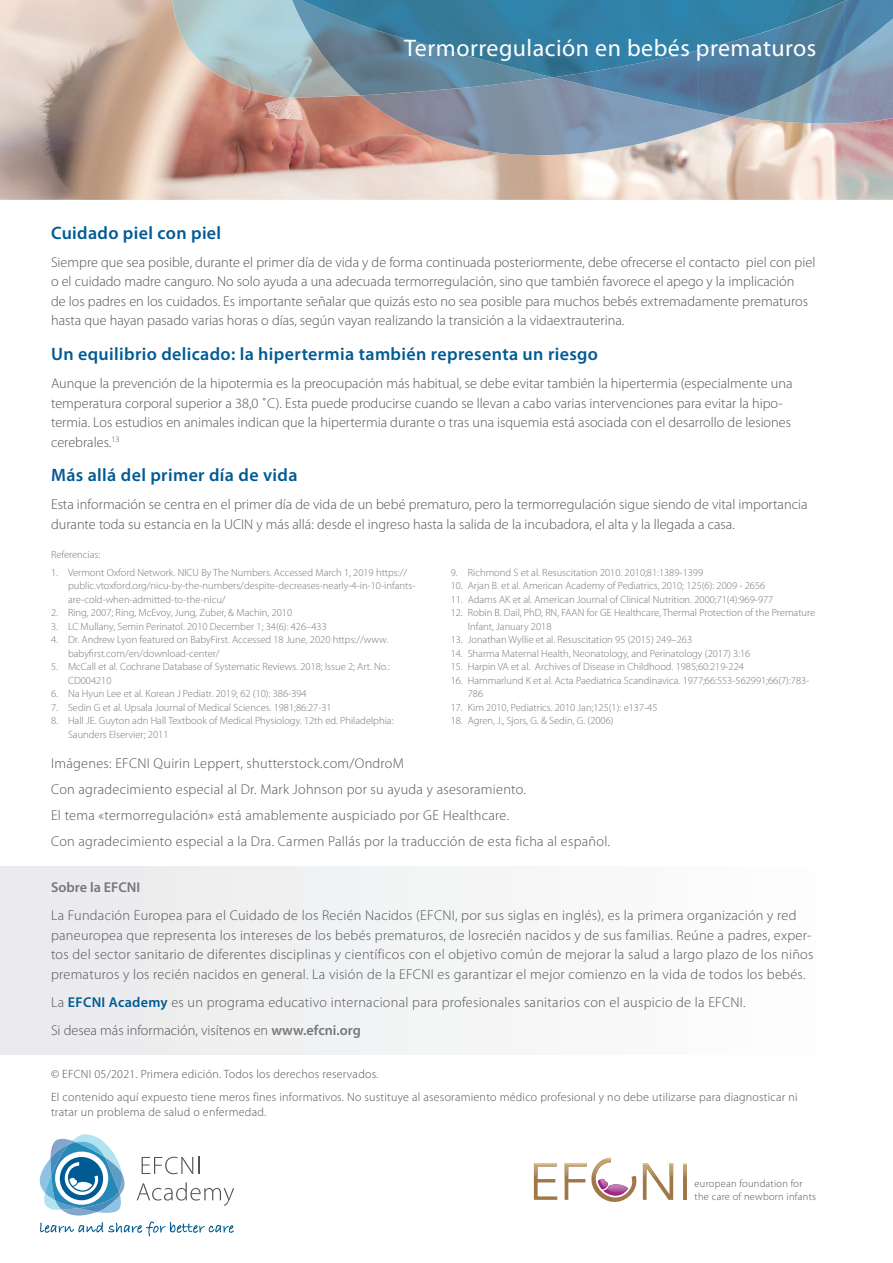
<style>
.page{position:relative;width:893px;height:1263px;background:#fff}
.page>*{position:absolute;margin:0;border:0;box-sizing:border-box;transform-origin:0 0}
.t1{font:24px "Myriad Pro";letter-spacing:.02em;color:#fff}
.t2{font:600 18px "Myriad Pro";letter-spacing:.02em;color:#005a93}
.t3{font:300 14.25px/19.5px "Myriad Pro";color:#535355}
.t4{font:300 14.25px/26px "Myriad Pro";letter-spacing:.02em;color:#535355}
.t5{font:600 14.25px "Myriad Pro";color:#75777a}
.t6{font:300 12px/23.4px "Myriad Pro";letter-spacing:.02em;color:#535355}
.t7{font:300 10.5px/13.5px "Myriad Pro";color:#75777a}
.t8{font:300 10.35px/12.8px "Myriad Pro";letter-spacing:.025em;color:#535355}
.s1{font-weight:600;color:#005a93}
.s2{font-weight:600;color:#75777a}
</style>
<div class="page">
<img style="left:0;top:0;width:893px;height:200px">
<img style="left:361px;top:95px;width:371px;height:60px">
<img style="left:732px;top:57px;width:161px;height:66px">
<img style="left:553px;top:77px;width:179px;height:39px">
<img style="left:698px;top:77px;width:147px;height:39px">
<img style="left:847px;top:0;width:46px;height:57px">
<img style="left:553px;top:77px;width:146px;height:33px">
<img style="left:553px;top:0;width:294px;height:77px">
<img style="left:173px;top:0;width:187px;height:98px">
<img style="left:292px;top:0;width:261px;height:95px">
<img style="left:301px;top:0;width:546px;height:39px">
<img style="left:405px;top:39px;width:337px;height:38px">
<div style="left:0;top:866px;width:893px;height:188px;background:#f4f5f5"></div>
<svg style="left:142px;top:1157px;width:57px;height:17px"></svg>
<svg style="left:137px;top:1182px;width:97px;height:24px"></svg>
<svg style="left:40px;top:1134px;width:84px;height:81px"></svg>
<svg style="left:40px;top:1221px;width:194px;height:15px"></svg>
<svg style="left:534px;top:1163px;width:23px;height:37px"></svg>
<img style="left:534px;top:1163px;width:22px;height:14px">
<svg style="left:565px;top:1163px;width:72px;height:39px"></svg>
<img style="left:592px;top:1158px;width:19px;height:19px">
<svg style="left:643px;top:1177px;width:30px;height:23px"></svg>
<hr style="left:683px;top:1163px;width:4px;height:37px;background:#9f7749">
<img style="left:643px;top:1163px;width:30px;height:14px">
<img style="left:683px;top:1163px;width:4px;height:14px">
<h1 class="t1" style="left:404px;top:33px;width:414px">Termorregulación en bebés prematuros</h1>
<h2 class="t2" style="left:51px;top:221px;width:172px">Cuidado piel con piel</h2>
<p class="t3" style="left:51px;top:253px;width:766px">Siempre que sea posible, durante el primer día de vida y de forma continuada posteriormente, debe ofrecerse el contacto piel con piel o el cuidado madre canguro. No solo ayuda a una adecuada termorregulación, sino que también favorece el apego y la implicación<br>de los padres en los cuidados. Es importante señalar que quizás esto no sea posible para muchos bebés extremadamente prematuros hasta que hayan pasado varias horas o días, según vayan realizando la transición a la vidaextrauterina.</p>
<h2 class="t2" style="left:51px;top:343px;width:549px">Un equilibrio delicado: la hipertermia también representa un riesgo</h2>
<p class="t3" style="left:51px;top:374px;width:743px">Aunque la prevención de la hipotermia es la preocupación más habitual, se debe evitar también la hipertermia (especialmente una temperatura corporal superior a 38,0 ˚C). Esta puede producirse cuando se llevan a cabo varias intervenciones para evitar la hipo&shy;termia. Los estudios en animales indican que la hipertermia durante o tras una isquemia está asociada con el desarrollo de lesiones cerebrales.<sup>13</sup></p>
<h2 class="t2" style="left:51px;top:464px;width:248px">Más allá del primer día de vida</h2>
<p class="t3" style="left:51px;top:495px;width:758px">Esta información se centra en el primer día de vida de un bebé prematuro, pero la termorregulación sigue siendo de vital importancia durante toda su estancia en la UCIN y más allá: desde el ingreso hasta la salida de la incubadora, el alta y la llegada a casa.</p>
<p class="t7" style="left:51px;top:548px;width:51px">Referencias:</p>
<p class="t7" style="left:68px;top:566px;width:349px;text-indent:-17px">1. Vermont Oxford Network. NICU By The Numbers. Accessed March 1, 2019 https:// public.vtoxford.org/nicu-by-the-numbers/despite-decreases-nearly-4-in-10-infants&shy;are-cold-when-admitted-to-the-nicu/</p>
<p class="t7" style="left:51px;top:606px;width:243px">2. Ring, 2007; Ring, McEvoy, Jung, Zuber, &amp; Machin, 2010</p>
<p class="t7" style="left:51px;top:620px;width:277px">3. LC Mullany, Semin Perinatol. 2010 December 1; 34(6): 426–433</p>
<p class="t7" style="left:68px;top:633px;width:322px;text-indent:-17px">4. Dr. Andrew Lyon featured on BabyFirst. Accessed 18 June, 2020 https://www. babyfirst.com/en/download-center/</p>
<p class="t7" style="left:68px;top:660px;width:323px;text-indent:-17px">5. McCall et al. Cochrane Database of Systematic Reviews. 2018; Issue 2; Art. No.:<br>CD004210</p>
<p class="t7" style="left:51px;top:687px;width:257px">6. Na Hyun Lee et al. Korean J Pediatr. 2019; 62 (10): 386-394</p>
<p class="t7" style="left:51px;top:701px;width:282px">7. Sedin G et al. Upsala Journal of Medical Sciences. 1981;86:27-31</p>
<p class="t7" style="left:68px;top:714px;width:327px;text-indent:-17px">8. Hall JE. Guyton adn Hall Textbook of Medical Physiology. 12th ed. Philadelphia:<br>Saunders Elservier; 2011</p>
<p class="t7" style="left:451px;top:566px;width:254px">9. Richmond S et al. Resuscitation 2010. 2010;81:1389-1399</p>
<p class="t7" style="left:451px;top:579px;width:316px">10. Arjan B. et al. American Academy of Pediatrics, 2010; 125(6): 2009 - 2656</p>
<p class="t7" style="left:451px;top:593px;width:324px">11. Adams AK et al. American Journal of Clinical Nutrition. 2000;71(4):969-977</p>
<p class="t7" style="left:468px;top:606px;width:349px;text-indent:-17px">12. Robin B. Dail, PhD, RN, FAAN for GE Healthcare, Thermal Protection of the Premature<br>Infant, January 2018</p>
<p class="t7" style="left:451px;top:633px;width:243px">13. Jonathan Wyllie et al. Resuscitation 95 (2015) 249–263</p>
<p class="t7" style="left:451px;top:647px;width:301px">14. Sharma Maternal Health, Neonatology, and Perinatology (2017) 3:16</p>
<p class="t7" style="left:451px;top:660px;width:295px">15. Harpin VA et al. Archives of Disease in Childhood. 1985;60:219-224</p>
<p class="t7" style="left:468px;top:674px;width:343px;text-indent:-17px">16. Hammarlund K et al. Acta Paediatrica Scandinavica. 1977;66:553-562991;66(7):783-<br>786</p>
<p class="t7" style="left:451px;top:701px;width:208px">17. Kim 2010, Pediatrics. 2010 Jan;125(1): e137-45</p>
<p class="t7" style="left:451px;top:714px;width:164px">18. Agren, J., Sjors, G. &amp; Sedin, G. (2006)</p>
<p class="t4" style="left:51px;top:751px;width:560px">Imágenes: EFCNI Quirin Leppert, shutterstock.com/OndroM<br>Con agradecimiento especial al Dr. Mark Johnson por su ayuda y asesoramiento.<br>El tema «termorregulación» está amablemente auspiciado por GE Healthcare.<br>Con agradecimiento especial a la Dra. Carmen Pallás por la traducción de esta ficha al español.</p>
<h3 class="t5" style="left:51px;top:878px;width:91px">Sobre la EFCNI</h3>
<p class="t4" style="left:51px;top:906px;width:764px;line-height:19.5px">La Fundación Europea para el Cuidado de los Recién Nacidos (EFCNI, por sus siglas en inglés), es la primera organización y red paneuropea que representa los intereses de los bebés prematuros, de losrecién nacidos y de sus familias. Reúne a padres, exper&shy;tos del sector sanitario de diferentes disciplinas y científicos con el objetivo común de mejorar la salud a largo plazo de los niños prematuros y los recién nacidos en general. La visión de la EFCNI es garantizar el mejor comienzo en la vida de todos los bebés.</p>
<h3 class="t4" style="left:51px;top:988px;width:696px;line-height:28px">La <span class="s1">EFCNI Academy</span> es un programa educativo internacional para profesionales sanitarios con el auspicio de la EFCNI.<br>Si desea más información, visítenos en <span class="s2">www.efcni.org</span></h3>
<p class="t6" style="left:51px;top:1062px;width:748px">© EFCNI 05/2021. Primera edición. Todos los derechos reservados.<br>El contenido aquí expuesto tiene meros fines informativos. No sustituye al asesoramiento médico profesional y no debe utilizarse para diagnosticar ni</p>
<p class="t6" style="left:51px;top:1100px;width:217px">tratar un problema de salud o enfermedad.</p>
<p class="t8" style="left:695px;top:1177px;width:123px">european foundation for the care of newborn infants</p>
</div>
